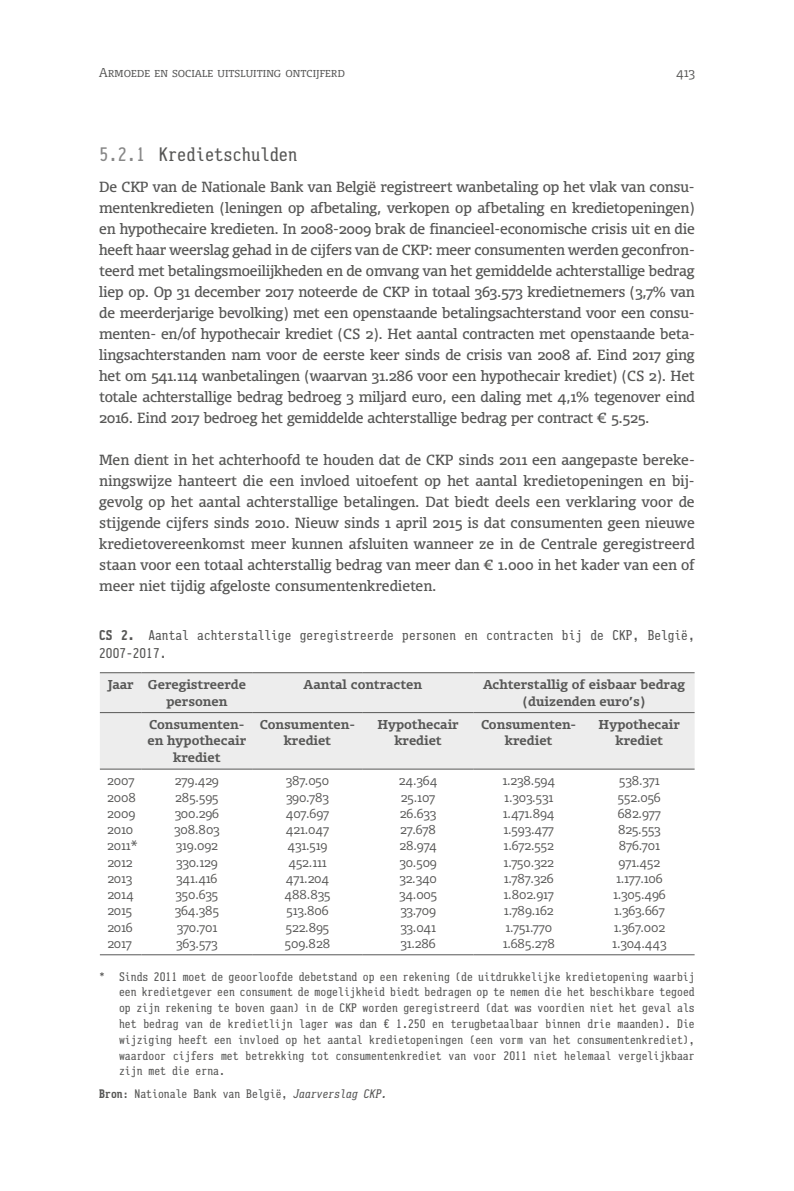
<style>
.page{position:relative;width:794px;height:1191px;background:#fff}
.page>*{position:absolute;margin:0;border:0;box-sizing:border-box;transform-origin:0 0}
.t1{font:19.25px "Pennsylvania";color:#575756}
.t2{font:14px/21px "Olsen Pro";letter-spacing:-.01em;color:#575756;text-align:justify}
.t3{font:14px/17.5px "Pennsylvania";color:#575756}
.t4{font:12.25px/15.8px "Pennsylvania";color:#575756;text-align:justify}
.t5{font:300 12.25px "Olsen Pro";color:#575756}
.t6{font:700 12.25px/16.6px "Olsen Pro";color:#575756;text-align:center}
.s1{color:#878787}
.s2{font-weight:700}
.s3{font-style:italic}
</style>
<div class="page">
<div style="left:100px;top:673px;width:594px;height:95px;background:#ededed"></div>
<hr style="left:100px;top:672px;width:42px;height:1px;background:#575756">
<hr style="left:142px;top:672px;width:110px;height:1px;background:#575756">
<hr style="left:252px;top:672px;width:111px;height:1px;background:#575756">
<hr style="left:363px;top:672px;width:110px;height:1px;background:#575756">
<hr style="left:473px;top:672px;width:111px;height:1px;background:#575756">
<hr style="left:584px;top:672px;width:110px;height:1px;background:#575756">
<hr style="left:100px;top:712px;width:42px;height:1px;background:#575756">
<hr style="left:142px;top:712px;width:110px;height:1px;background:#575756">
<hr style="left:252px;top:712px;width:111px;height:1px;background:#575756">
<hr style="left:363px;top:712px;width:110px;height:1px;background:#575756">
<hr style="left:473px;top:712px;width:111px;height:1px;background:#575756">
<hr style="left:584px;top:712px;width:110px;height:1px;background:#575756">
<hr style="left:100px;top:768px;width:42px;height:1px;background:#575756">
<hr style="left:142px;top:768px;width:110px;height:1px;background:#575756">
<hr style="left:252px;top:768px;width:111px;height:1px;background:#575756">
<hr style="left:363px;top:768px;width:110px;height:1px;background:#575756">
<hr style="left:473px;top:768px;width:111px;height:1px;background:#575756">
<hr style="left:584px;top:768px;width:110px;height:1px;background:#575756">
<hr style="left:100px;top:954px;width:42px;height:1px;background:#575756">
<hr style="left:142px;top:954px;width:110px;height:1px;background:#575756">
<hr style="left:252px;top:954px;width:111px;height:1px;background:#575756">
<hr style="left:363px;top:954px;width:110px;height:1px;background:#575756">
<hr style="left:473px;top:954px;width:111px;height:1px;background:#575756">
<hr style="left:584px;top:954px;width:110px;height:1px;background:#575756">
<p class="t5" style="left:99px;top:64px;width:247px">Armoede en sociale uitsluiting ontcijferd</p>
<p class="t5" style="left:676px;top:64px;width:20px">413</p>
<h1 class="t1" style="left:99px;top:143px;width:200px"><span class="s1">5.2.1</span> Kredietschulden</h1>
<p class="t2" style="left:99px;top:176px;width:597px">De CKP van de Nationale Bank van België registreert wanbetaling op het vlak van consu&shy;mentenkredieten (leningen op afbetaling, verkopen op afbetaling en kredietopeningen) en hypothecaire kredieten. In 2008-2009 brak de financieel-economische crisis uit en die heeft haar weerslag gehad in de cijfers van de CKP: meer consumenten werden geconfron&shy;teerd met betalingsmoeilijkheden en de omvang van het gemiddelde achterstallige bedrag liep op. Op 31 december 2017 noteerde de CKP in totaal 363.573 kredietnemers (3,7% van de meerderjarige bevolking) met een openstaande betalingsachterstand voor een consu&shy;menten- en/of hypothecair krediet (CS 2). Het aantal contracten met openstaande beta&shy;lingsachterstanden nam voor de eerste keer sinds de crisis van 2008 af. Eind 2017 ging het om 541.114 wanbetalingen (waarvan 31.286 voor een hypothecair krediet) (CS 2). Het totale achterstallige bedrag bedroeg 3 miljard euro, een daling met 4,1% tegenover eind 2016. Eind 2017 bedroeg het gemiddelde achterstallige bedrag per contract € 5.525.</p>
<p class="t2" style="left:99px;top:449px;width:597px">Men dient in het achterhoofd te houden dat de CKP sinds 2011 een aangepaste bereke&shy;ningswijze hanteert die een invloed uitoefent op het aantal kredietopeningen en bij&shy;gevolg op het aantal achterstallige betalingen. Dat biedt deels een verklaring voor de stijgende cijfers sinds 2010. Nieuw sinds 1 april 2015 is dat consumenten geen nieuwe kredietovereenkomst meer kunnen afsluiten wanneer ze in de Centrale geregistreerd staan voor een totaal achterstallig bedrag van meer dan € 1.000 in het kader van een of meer niet tijdig afgeloste consumentenkredieten.</p>
<p class="t3" style="left:99px;top:626px;width:597px"><span class="s2">CS 2.</span> Aantal achterstallige geregistreerde personen en contracten bij de CKP, België,<br>2007-2017.</p>
<p class="t6" style="left:166px;top:675px;width:81px;text-align:left;text-indent:-59px">Jaar Geregistreerde personen</p>
<p class="t6" style="left:304px;top:675px;width:120px">Aantal contracten</p>
<p class="t6" style="left:483px;top:675px;width:203px">Achterstallig of eisbaar bedrag (duizenden euro’s)</p>
<p class="t6" style="left:147px;top:715px;width:100px">Consumenten&shy;en hypothecair krediet</p>
<p class="t6" style="left:260px;top:715px;width:97px">Consumenten&shy;krediet</p>
<p class="t6" style="left:377px;top:715px;width:83px">Hypothecair krediet</p>
<p class="t6" style="left:481px;top:715px;width:97px">Consumenten&shy;krediet</p>
<p class="t6" style="left:598px;top:715px;width:83px">Hypothecair krediet</p>
<p class="t5" style="left:107px;top:772px;width:28px">2007</p>
<p class="t5" style="left:175px;top:772px;width:45px">279.429</p>
<p class="t5" style="left:286px;top:772px;width:45px">387.050</p>
<p class="t5" style="left:399px;top:772px;width:40px">24.364</p>
<p class="t5" style="left:502px;top:772px;width:54px">1.238.594</p>
<p class="t5" style="left:619px;top:772px;width:42px">538.371</p>
<p class="t5" style="left:107px;top:788px;width:30px">2008</p>
<p class="t5" style="left:175px;top:788px;width:45px">285.595</p>
<p class="t5" style="left:286px;top:788px;width:44px">390.783</p>
<p class="t5" style="left:401px;top:788px;width:36px">25.107</p>
<p class="t5" style="left:504px;top:788px;width:50px">1.303.531</p>
<p class="t5" style="left:618px;top:788px;width:44px">552.056</p>
<p class="t5" style="left:107px;top:805px;width:29px">2009</p>
<p class="t5" style="left:175px;top:805px;width:46px">300.296</p>
<p class="t5" style="left:286px;top:805px;width:45px">407.697</p>
<p class="t5" style="left:400px;top:805px;width:38px">26.633</p>
<p class="t5" style="left:503px;top:805px;width:53px">1.471.894</p>
<p class="t5" style="left:618px;top:805px;width:45px">682.977</p>
<p class="t5" style="left:107px;top:821px;width:27px">2010</p>
<p class="t5" style="left:174px;top:821px;width:47px">308.803</p>
<p class="t5" style="left:286px;top:821px;width:45px">421.047</p>
<p class="t5" style="left:400px;top:821px;width:37px">27.678</p>
<p class="t5" style="left:503px;top:821px;width:52px">1.593.477</p>
<p class="t5" style="left:618px;top:821px;width:44px">825.553</p>
<p class="t5" style="left:107px;top:837px;width:32px">2011*</p>
<p class="t5" style="left:176px;top:837px;width:43px">319.092</p>
<p class="t5" style="left:287px;top:837px;width:41px">431.519</p>
<p class="t5" style="left:399px;top:837px;width:39px">28.974</p>
<p class="t5" style="left:503px;top:837px;width:52px">1.672.552</p>
<p class="t5" style="left:619px;top:837px;width:43px">876.701</p>
<p class="t5" style="left:107px;top:853px;width:27px">2012</p>
<p class="t5" style="left:176px;top:853px;width:43px">330.129</p>
<p class="t5" style="left:288px;top:853px;width:40px">452.111</p>
<p class="t5" style="left:399px;top:853px;width:39px">30.509</p>
<p class="t5" style="left:503px;top:853px;width:52px">1.750.322</p>
<p class="t5" style="left:618px;top:853px;width:43px">971.452</p>
<p class="t5" style="left:107px;top:869px;width:26px">2013</p>
<p class="t5" style="left:176px;top:869px;width:43px">341.416</p>
<p class="t5" style="left:286px;top:869px;width:45px">471.204</p>
<p class="t5" style="left:399px;top:869px;width:39px">32.340</p>
<p class="t5" style="left:504px;top:869px;width:51px">1.787.326</p>
<p class="t5" style="left:616px;top:869px;width:48px">1.177.106</p>
<p class="t5" style="left:107px;top:886px;width:28px">2014</p>
<p class="t5" style="left:176px;top:886px;width:44px">350.635</p>
<p class="t5" style="left:285px;top:886px;width:47px">488.835</p>
<p class="t5" style="left:399px;top:886px;width:39px">34.005</p>
<p class="t5" style="left:503px;top:886px;width:52px">1.802.917</p>
<p class="t5" style="left:613px;top:886px;width:54px">1.305.496</p>
<p class="t5" style="left:107px;top:902px;width:26px">2015</p>
<p class="t5" style="left:175px;top:902px;width:46px">364.385</p>
<p class="t5" style="left:286px;top:902px;width:44px">513.806</p>
<p class="t5" style="left:400px;top:902px;width:37px">33.709</p>
<p class="t5" style="left:504px;top:902px;width:51px">1.789.162</p>
<p class="t5" style="left:614px;top:902px;width:52px">1.363.667</p>
<p class="t5" style="left:107px;top:918px;width:27px">2016</p>
<p class="t5" style="left:177px;top:918px;width:42px">370.701</p>
<p class="t5" style="left:286px;top:918px;width:45px">522.895</p>
<p class="t5" style="left:400px;top:918px;width:37px">33.041</p>
<p class="t5" style="left:505px;top:918px;width:48px">1.751.770</p>
<p class="t5" style="left:613px;top:918px;width:53px">1.367.002</p>
<p class="t5" style="left:107px;top:934px;width:26px">2017</p>
<p class="t5" style="left:176px;top:934px;width:43px">363.573</p>
<p class="t5" style="left:285px;top:934px;width:47px">509.828</p>
<p class="t5" style="left:400px;top:934px;width:37px">31.286</p>
<p class="t5" style="left:502px;top:934px;width:54px">1.685.278</p>
<p class="t5" style="left:612px;top:934px;width:56px">1.304.443</p>
<p class="t4" style="left:119px;top:968px;width:577px;text-indent:-20px">* Sinds 2011 moet de geoorloofde debetstand op een rekening (de uitdrukkelijke kredietopening waarbij een kredietgever een consument de mogelijkheid biedt bedragen op te nemen die het beschikbare tegoed op zijn rekening te boven gaan) in de CKP worden geregistreerd (dat was voordien niet het geval als het bedrag van de kredietlijn lager was dan € 1.250 en terugbetaalbaar binnen drie maanden). Die wijziging heeft een invloed op het aantal kredietopeningen (een vorm van het consumentenkrediet), waardoor cijfers met betrekking tot consumentenkrediet van voor 2011 niet helemaal vergelijkbaar zijn met die erna.</p>
<p class="t4" style="left:99px;top:1085px;width:290px"><span class="s2">Bron</span>: Nationale Bank van België, <span class="s3">Jaarverslag CKP.</span></p>
</div>
